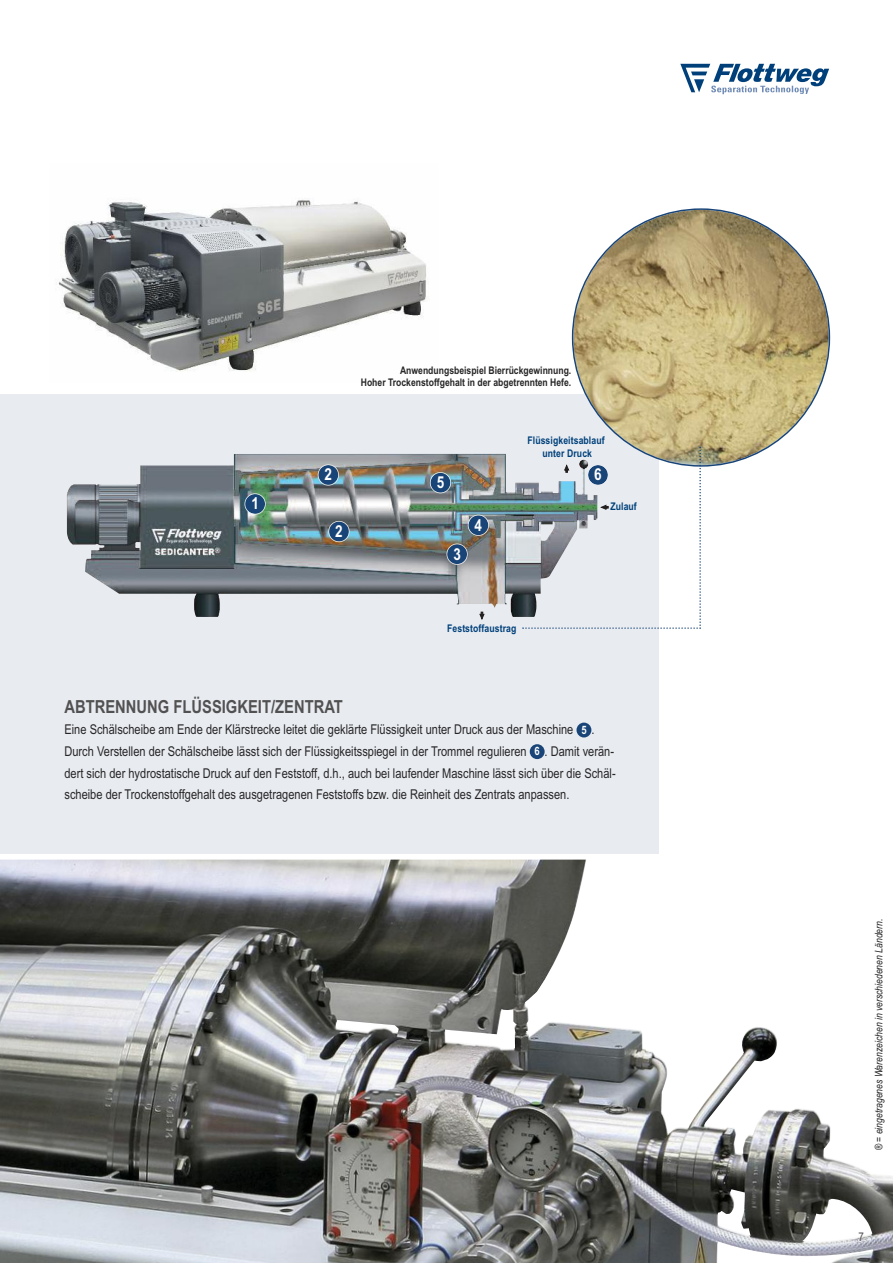
<style>
.page{position:relative;width:893px;height:1263px;background:#fff}
.page>*{position:absolute;margin:0;border:0;box-sizing:border-box;transform-origin:0 0}
.t1{font:700 18px "Arial Narrow";color:#525152}
.t2{font:700 16.5px "Arial Narrow";color:#fff}
.t3{font:13.5px/21.6px "Arial Narrow";color:#272526;text-align:justify}
.t4{font:12px "Arial Narrow";color:#525152}
.t5{font:700 11.55px "Arial Narrow";color:#fff}
.t6{font:700 10.5px/12px "Arial Narrow";color:#272526;text-align:right}
.t7{font:700 10.5px/12.6px "Arial Narrow";letter-spacing:.01em;color:#00407a;text-align:center}
.t8{font:italic 10.5px "Arial Narrow";color:#272526}
</style>
<div class="page">
<img style="left:58px;top:200px;width:370px;height:172px">
<img style="left:0;top:859px;width:893px;height:404px">
<svg style="left:680px;top:64px;width:149px;height:30px"></svg>
<div style="left:0;top:394px;width:659px;height:459px;background:#e8ecf1"></div>
<img style="left:67px;top:454px;width:455px;height:163px">
<svg style="left:480px;top:612px;width:4px;height:7px"></svg>
<div style="left:576px;top:723px;width:15px;height:14px;background:#184478;border-radius:50%"></div>
<div style="left:530px;top:744px;width:15px;height:15px;background:#184478;border-radius:50%"></div>
<div style="left:245px;top:494px;width:20px;height:20px;background:#184478;border-radius:50%"></div>
<div style="left:244px;top:493px;width:22px;height:22px;border:2px solid #e8ecf1;border-radius:50%"></div>
<div style="left:318px;top:465px;width:20px;height:20px;background:#184478;border-radius:50%"></div>
<div style="left:318px;top:464px;width:21px;height:22px;border:2px solid #e9e9e9;border-radius:50%"></div>
<div style="left:329px;top:522px;width:20px;height:19px;background:#184478;border-radius:50%"></div>
<div style="left:328px;top:521px;width:22px;height:21px;border:2px solid #e9e9e9;border-radius:50%"></div>
<div style="left:447px;top:544px;width:20px;height:20px;background:#184478;border-radius:50%"></div>
<div style="left:446px;top:543px;width:22px;height:22px;border:2px solid #e8ecf1;border-radius:50%"></div>
<div style="left:468px;top:515px;width:20px;height:20px;background:#184478;border-radius:50%"></div>
<div style="left:468px;top:515px;width:21px;height:21px;border:2px solid #e8ecf1;border-radius:50%"></div>
<div style="left:431px;top:473px;width:19px;height:20px;background:#184478;border-radius:50%"></div>
<div style="left:430px;top:472px;width:21px;height:21px;border:2px solid #e8ecf1;border-radius:50%"></div>
<svg style="left:572px;top:208px;width:258px;height:259px"></svg>
<svg style="left:522px;top:447px;width:179px;height:182px"></svg>
<p class="t6" style="left:361px;top:365px;width:212px">Anwendungsbeispiel Bierrückgewinnung.<br>Hoher Trockenstoffgehalt in der abgetrennten Hefe.</p>
<p class="t2" style="left:251px;top:494px;width:9px">1</p>
<p class="t2" style="left:325px;top:465px;width:9px">2</p>
<p class="t2" style="left:335px;top:521px;width:9px">2</p>
<p class="t2" style="left:437px;top:473px;width:9px">5</p>
<p class="t2" style="left:453px;top:544px;width:9px">3</p>
<p class="t2" style="left:475px;top:515px;width:9px">4</p>
<p class="t7" style="left:527px;top:434px;width:79px">Flüssigkeitsablauf unter Druck</p>
<p class="t2" style="left:594px;top:465px;width:9px">6</p>
<p class="t7" style="left:610px;top:500px;width:28px">Zulauf</p>
<p class="t7" style="left:447px;top:621px;width:71px">Feststoffaustrag</p>
<h1 class="t1" style="left:64px;top:696px;width:280px">ABTRENNUNG FLÜSSIGKEIT/ZENTRAT</h1>
<p class="t3" style="left:64px;top:719px;width:510px">Eine Schälscheibe am Ende der Klärstrecke leitet die geklärte Flüssigkeit unter Druck aus der Maschine</p>
<p class="t3" style="left:591px;top:719px;width:5px">.</p>
<p class="t3" style="left:64px;top:741px;width:464px">Durch Verstellen der Schälscheibe lässt sich der Flüssigkeitsspiegel in der Trommel regulieren</p>
<p class="t5" style="left:581px;top:723px;width:7px">5</p>
<p class="t3" style="left:64px;top:741px;width:553px;text-indent:480px">. Damit verän&shy;dert sich der hydrostatische Druck auf den Feststoff, d.h., auch bei laufender Maschine lässt sich über die Schäl&shy;scheibe der Trockenstoffgehalt des ausgetragenen Feststoffs bzw. die Reinheit des Zentrats anpassen.</p>
<p class="t5" style="left:535px;top:745px;width:7px">6</p>
<p class="t8" style="left:873px;top:1150px;width:233px;rotate:-90deg">® = eingetragenes Warenzeichen in verschiedenen Ländern.</p>
<p class="t4" style="left:858px;top:1229px;width:7px">7</p>
</div>
